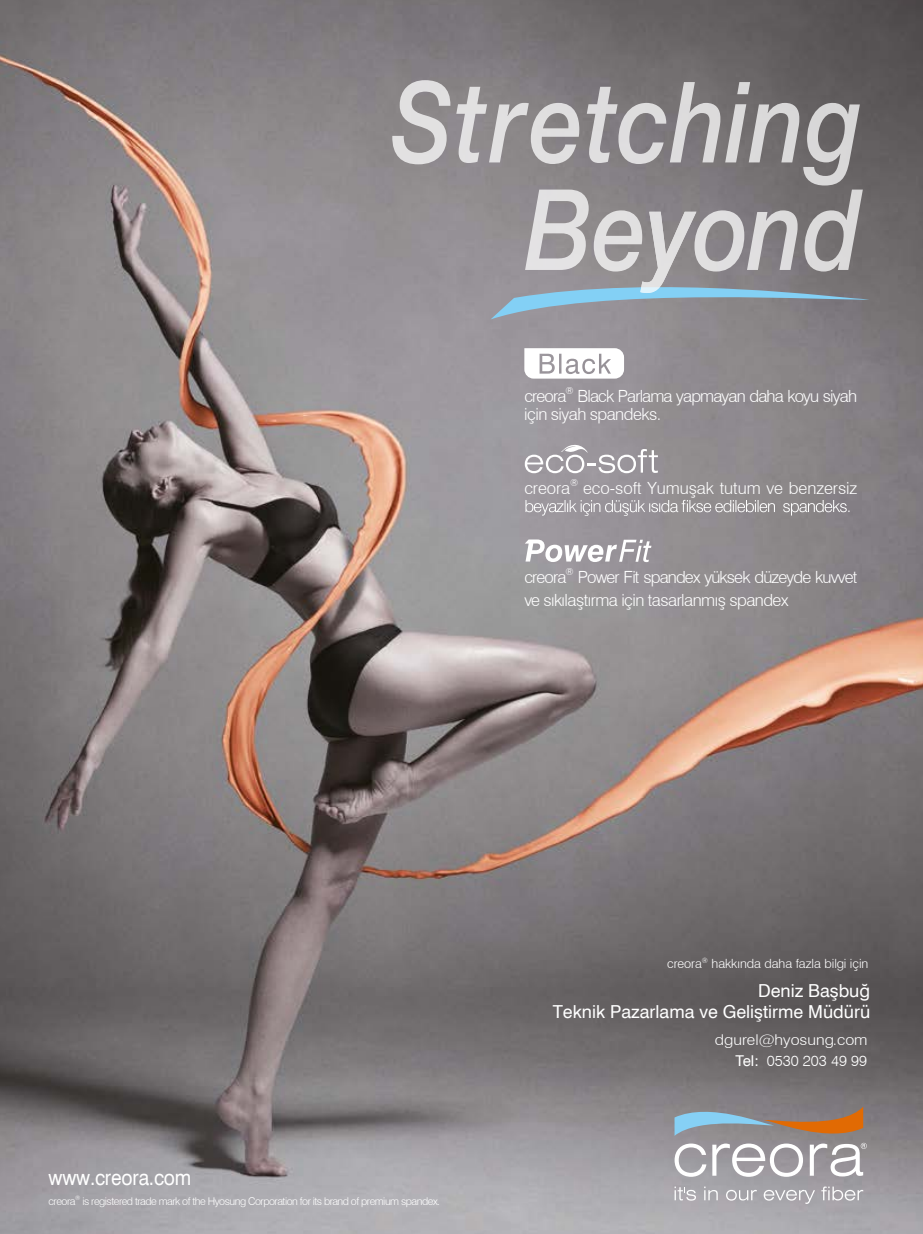
<style>
.page{position:relative;width:923px;height:1234px;background:#fff}
.page>*{position:absolute;margin:0;border:0;box-sizing:border-box;transform-origin:0 0}
.t1{font:21.3px "Swiss 721 BT";letter-spacing:-.01em;color:#fff;scale:.9 1}
.t2{font:17.85px/21.5px "Swiss 721 BT";color:#fff;text-align:right}
.t3{font:300 16.8px/22.8px "Swiss 721 BT";letter-spacing:-.03em;color:#fff}
.t4{font:300 16.8px/18.3px "Swiss 721 BT";letter-spacing:-.05em;color:#fff}
.t5{font:300 16.8px "Swiss 721 BT";letter-spacing:-.005em;color:#fff}
.t6{font:300 14.85px/20.9px "Swiss 721 BT";color:#fff;text-align:right;scale:1.07 1}
.t7{font:300 12.75px "Swiss 721 BT";color:#fff}
.t8{font:300 10.65px "Swiss 721 BT";letter-spacing:-.045em;color:#fff}
.t9{font:300 9.75px "Swiss 721 BT";color:#fff}
.t10{font:300 6.15px "Swiss 721 BT";color:#fff}
.s1{font-weight:400}
</style>
<div class="page">
<img style="left:0;top:0;width:923px;height:1233px">
<svg style="left:674px;top:1186px;width:22px;height:14px"></svg>
<svg style="left:704px;top:1186px;width:14px;height:13px"></svg>
<svg style="left:726px;top:1189px;width:31px;height:11px"></svg>
<svg style="left:763px;top:1189px;width:52px;height:14px"></svg>
<svg style="left:821px;top:1186px;width:42px;height:14px"></svg>
<svg style="left:674px;top:1101px;width:193px;height:75px;background:#a39c9b"></svg>
<svg style="left:392px;top:80px;width:477px;height:239px;background:#98969a"></svg>
<svg style="left:525px;top:499px;width:324px;height:16px;background:#a6a3a5"></svg>
<svg style="left:525px;top:444px;width:133px;height:29px"></svg>
<svg style="left:525px;top:539px;width:126px;height:23px"></svg>
<svg style="left:524px;top:348px;width:100px;height:30px"></svg>
<p class="t9" style="left:565px;top:384px;width:10px">®</p>
<p class="t4" style="left:524px;top:387px;width:334px;text-indent:53px">Black Parlama yapmayan daha koyu siyah için siyah spandeks.</p>
<p class="t3" style="left:524px;top:384px;width:43px">creora</p>
<p class="t9" style="left:570px;top:476px;width:10px">®</p>
<p class="t5" style="left:583px;top:477px;width:276px">eco-soft Yumuşak tutum ve benzersiz</p>
<p class="t3" style="left:524px;top:476px;width:47px">creora</p>
<p class="t9" style="left:565px;top:565px;width:10px">®</p>
<p class="t3" style="left:524px;top:565px;width:334px;text-indent:54px">Power Fit spandex yüksek düzeyde kuvvet ve sıkılaştırma için tasarlanmış spandex</p>
<p class="t3" style="left:524px;top:565px;width:43px">creora</p>
<p class="t1" style="left:49px;top:1163px;width:160px">www.creora.com</p>
<p class="t10" style="left:75px;top:1193px;width:7px">®</p>
<p class="t8" style="left:82px;top:1194px;width:359px">is registered trade mark of the Hyosung Corporation for its brand of premium spandex.</p>
<p class="t8" style="left:49px;top:1194px;width:28px">creora</p>
<p class="t7" style="left:667px;top:954px;width:203px">creora<sup>®</sup> hakkında daha fazla bilgi için</p>
<p class="t2" style="left:552px;top:979px;width:319px">Deniz Başbuğ<br>Teknik Pazarlama ve Geliştirme Müdürü</p>
<p class="t6" style="left:715px;top:1029px;width:144px">dgurel@hyosung.com<br><span class="s1">Tel:</span> 0530 203 49 99</p>
</div>
